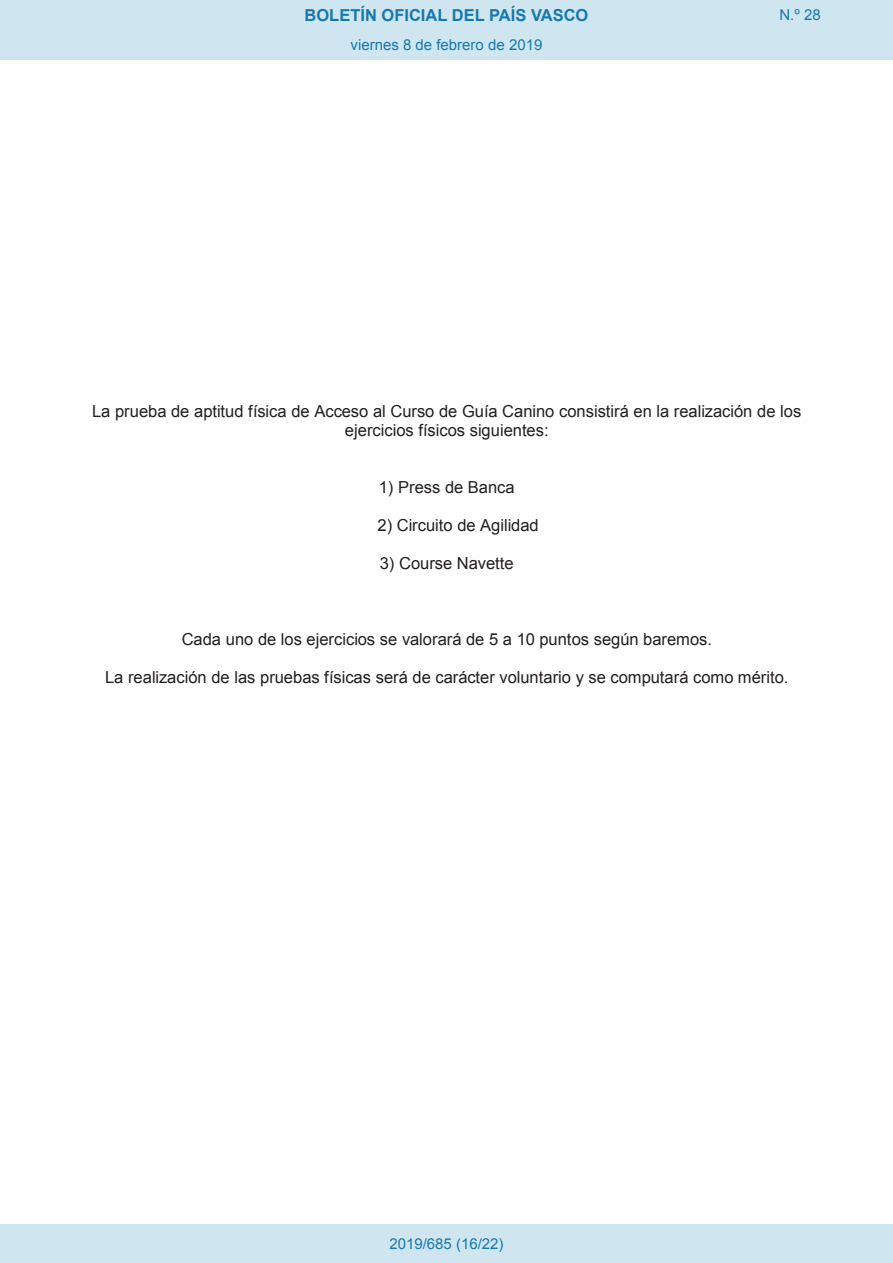
<style>
.page{position:relative;width:893px;height:1263px;background:#fff}
.page>*{position:absolute;margin:0;border:0;box-sizing:border-box;transform-origin:0 0}
.t1{font:16.5px/18.9px "Arial";color:#231f20;text-align:center}
.t2{font:700 16.5px "Arial";color:#1679ae}
.Paginacion_Centro{font:15px "Arial";color:#1679ae}
</style>
<div class="page">
<div style="left:0;top:0;width:893px;height:60px;background:#cfe6f1"></div>
<div style="left:0;top:1225px;width:893px;height:38px;background:#cfe6f1"></div>
<p class="t2" style="left:305px;top:4px;width:285px">BOLETÍN OFICIAL DEL PAÍS VASCO</p>
<p class="Paginacion_Centro" style="left:779px;top:5px;width:43px">N.º 28</p>
<p class="Paginacion_Centro" style="left:351px;top:35px;width:193px">viernes 8 de febrero de 2019</p>
<p class="t1" style="left:92px;top:402px;width:711px">La prueba de aptitud física de Acceso al Curso de Guía Canino consistirá en la realización de los ejercicios físicos siguientes:</p>
<p class="t1" style="left:379px;top:478px;width:137px">1) Press de Banca</p>
<p class="t1" style="left:378px;top:516px;width:163px">2) Circuito de Agilidad</p>
<p class="t1" style="left:380px;top:554px;width:136px">3) Course Navette</p>
<p class="t1" style="left:182px;top:629px;width:532px">Cada uno de los ejercicios se valorará de 5 a 10 puntos según baremos.</p>
<p class="t1" style="left:105px;top:667px;width:685px">La realización de las pruebas físicas será de carácter voluntario y se computará como mérito.</p>
<p class="Paginacion_Centro" style="left:389px;top:1234px;width:116px">2019/685 (16/22)</p>
</div>
